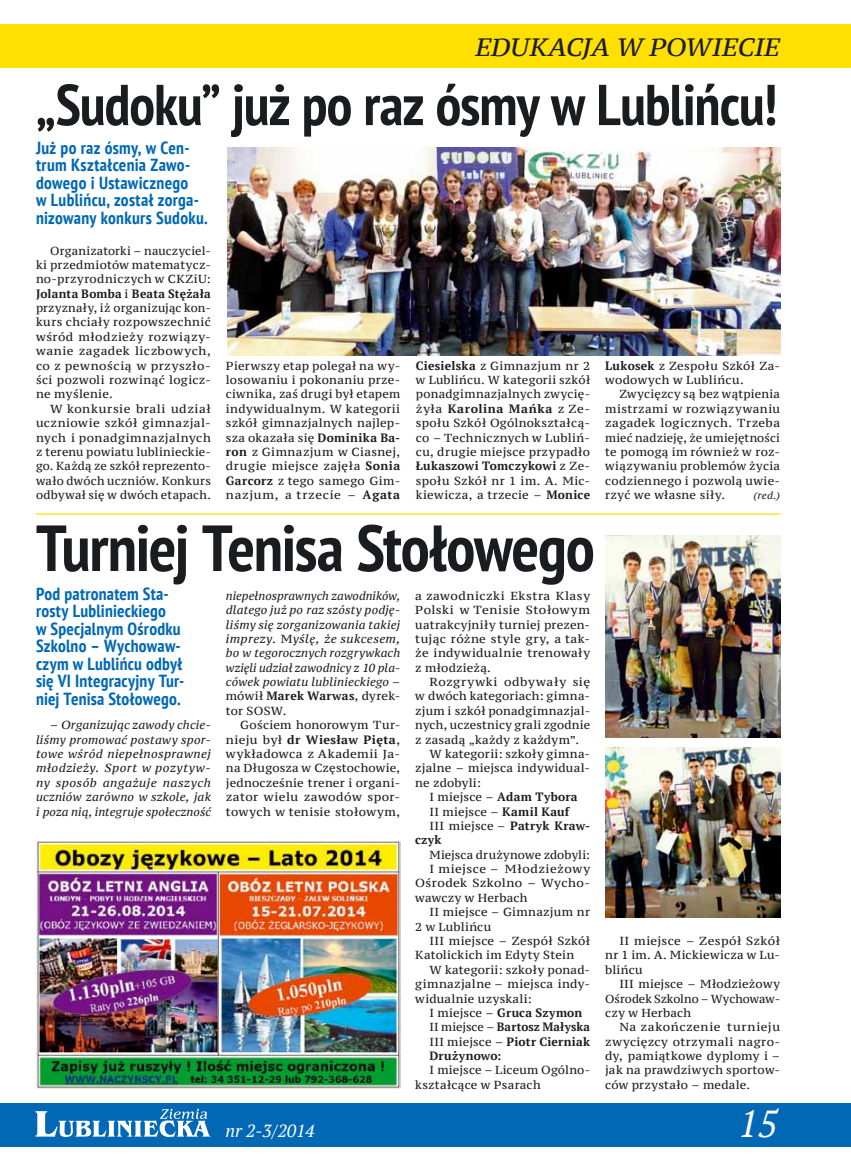
<style>
.page{position:relative;width:851px;height:1170px;background:#fff}
.page>*{position:absolute;margin:0;border:0;box-sizing:border-box;transform-origin:0 0}
.t1{font:700 condensed 65px "PT Sans";letter-spacing:-.02em;color:#1b1c20}
.t2{font:700 condensed 57.5px "PT Sans";letter-spacing:-.015em;color:#1b1c20}
.t3{font:italic 37.5px "PT Serif";color:#fff}
.t4{font:italic 25px "PT Serif Caption";letter-spacing:-.01em;color:#1b1c20}
.t5{font:700 condensed 17.5px/17.5px "PT Sans";letter-spacing:.015em;color:#0068b5}
.t6{font:italic 17.5px "PT Serif";color:#fff}
.t7{font:700 12px/14.4px "PT Serif";letter-spacing:.02em;color:#1b1c20}
.t8{font:700 12px "PT Serif";letter-spacing:.05em;color:#1b1c20}
.t9{font:11.62px/14.4px "PT Serif Caption";letter-spacing:.025em;color:#1b1c20;text-align:justify}
.t10{font:italic 11.62px/14.4px "PT Serif Caption";letter-spacing:.015em;color:#1b1c20;text-align:justify}
.t11{font:11.62px "PT Serif Caption";letter-spacing:.05em;color:#1b1c20}
.t12{font:11.62px "PT Serif Caption";letter-spacing:.045em;color:#1b1c20}
.t13{font:italic 10px "PT Serif Caption";color:#1b1c20}
.s1{font-family:"PT Serif Caption";font-weight:400;font-size:11.62px}
.s2{font-family:"PT Serif";font-weight:700;font-size:12px}
.s3{font-style:normal}
.s4{font-family:"PT Serif";font-weight:700;font-style:normal;font-size:12px}
</style>
<div class="page">
<div style="left:0;top:1103px;width:850px;height:43px;background:#0068b5"></div>
<svg style="left:35px;top:1108px;width:175px;height:28px"></svg>
<div style="left:0;top:24px;width:850px;height:44px;background:#ffe000"></div>
<hr style="left:36px;top:513px;width:744px;height:1px;background:#ffe000">
<img style="left:227px;top:147px;width:553px;height:208px">
<img style="left:605px;top:535px;width:175px;height:202px">
<img style="left:35px;top:839px;width:365px;height:250px">
<img style="left:605px;top:747px;width:175px;height:170px">
<h3 class="t4" style="left:475px;top:31px;width:306px">EDUKACJA W POWIECIE</h3>
<h2 class="t2" style="left:36px;top:67px;width:742px">„Sudoku” już po raz ósmy w Lublińcu!</h2>
<h3 class="t5" style="left:36px;top:139px;width:173px">Już po raz ósmy, w Cen&shy;trum Kształcenia Zawo&shy;dowego i Ustawicznego<br>w Lublińcu, został zorga&shy;nizowany konkurs Sudoku.</h3>
<p class="t9" style="left:36px;top:243px;width:176px;text-indent:14px">Organizatorki – nauczyciel&shy;ki przedmiotów matematycz&shy;no-przyrodniczych w CKZiU:</p>
<p class="t7" style="left:36px;top:286px;width:176px">Jolanta Bomba <span class="s1">i</span> Beata Stężała</p>
<p class="t9" style="left:36px;top:301px;width:176px">przyznały, iż organizując kon&shy;kurs chciały rozpowszechnić wśród młodzieży rozwiązy&shy;wanie zagadek liczbowych, co z pewnością w przyszło&shy;ści pozwoli rozwinąć logicz&shy;ne myślenie.</p>
<p class="t9" style="left:36px;top:401px;width:176px;text-indent:14px">W konkursie brali udział uczniowie szkół gimnazjal&shy;nych i ponadgimnazjalnych z terenu powiatu lublinieckie&shy;go. Każdą ze szkół reprezento&shy;wało dwóch uczniów. Konkurs odbywał się w dwóch etapach.</p>
<p class="t9" style="left:226px;top:358px;width:176px">Pierwszy etap polegał na wy&shy;losowaniu i pokonaniu prze&shy;ciwnika, zaś drugi był etapem indywidualnym. W kategorii szkół gimnazjalnych najlep&shy;sza okazała się <span class="s2">Dominika Ba&shy;ron</span> z Gimnazjum w Ciasnej, drugie miejsce zajęła <span class="s2">Sonia Garcorz</span> z tego samego Gim&shy;nazjum, a trzecie – <span class="s2">Agata</span></p>
<p class="t9" style="left:416px;top:358px;width:176px"><span class="s2">Ciesielska</span> z Gimnazjum nr 2 w Lublińcu. W kategorii szkół ponadgimnazjalnych zwycię-</p>
<p class="t8" style="left:416px;top:400px;width:176px"><span class="s1">żyła</span> Karolina Mańka <span class="s1">z Ze-</span></p>
<p class="t9" style="left:416px;top:416px;width:176px">społu Szkół Ogólnokształcą&shy;co – Technicznych w Lubliń&shy;cu, drugie miejsce przypadło</p>
<p class="t7" style="left:416px;top:458px;width:176px">Łukaszowi Tomczykowi <span class="s1">z Ze-</span></p>
<p class="t9" style="left:416px;top:473px;width:176px">społu Szkół nr 1 im. A. Mic&shy;kiewicza, a trzecie – <span class="s2">Monice</span></p>
<h1 class="t1" style="left:36px;top:505px;width:560px">Turniej Tenisa Stołowego</h1>
<p class="t9" style="left:415px;top:588px;width:176px">a zawodniczki Ekstra Klasy Polski w Tenisie Stołowym uatrakcyjniły turniej prezen&shy;tując różne style gry, a tak&shy;że indywidualnie trenowały z młodzieżą.</p>
<p class="t11" style="left:429px;top:674px;width:162px">Rozgrywki odbywały się</p>
<p class="t9" style="left:415px;top:689px;width:176px">w dwóch kategoriach: gimna-</p>
<p class="t9" style="left:415px;top:703px;width:176px">zjum i szkół ponadgimnazjal-</p>
<p class="t9" style="left:415px;top:717px;width:176px">nych, uczestnicy grali zgodnie</p>
<p class="t9" style="left:415px;top:732px;width:165px">z zasadą „każdy z każdym”.</p>
<p class="t9" style="left:429px;top:746px;width:162px">W kategorii: szkoły gimna-</p>
<p class="t9" style="left:415px;top:761px;width:176px">zjalne – miejsca indywidual-</p>
<p class="t9" style="left:415px;top:775px;width:67px">ne zdobyli:</p>
<p class="t7" style="left:429px;top:789px;width:149px"><span class="s1">I miejsce –</span> Adam Tybora</p>
<p class="t9" style="left:429px;top:804px;width:162px">II miejsce – <span class="s2">Kamil Kauf<br></span>III miejsce – <span class="s2">Patryk Kraw-</span></p>
<p class="t7" style="left:415px;top:832px;width:28px">czyk</p>
<p class="t9" style="left:429px;top:847px;width:162px">Miejsca drużynowe zdobyli:</p>
<p class="t12" style="left:429px;top:861px;width:162px">I miejsce – Młodzieżowy</p>
<p class="t9" style="left:415px;top:876px;width:176px">Ośrodek Szkolno – Wycho-</p>
<p class="t9" style="left:415px;top:890px;width:114px">wawczy w Herbach</p>
<p class="t9" style="left:429px;top:904px;width:162px">II miejsce – Gimnazjum nr</p>
<p class="t9" style="left:415px;top:919px;width:77px">2 w Lublińcu</p>
<p class="t9" style="left:429px;top:933px;width:162px">III miejsce – Zespół Szkół</p>
<p class="t9" style="left:415px;top:947px;width:160px">Katolickich im Edyty Stein</p>
<p class="t9" style="left:429px;top:962px;width:162px">W kategorii: szkoły ponad-</p>
<p class="t9" style="left:415px;top:976px;width:176px">gimnazjalne – miejsca indy-</p>
<p class="t9" style="left:415px;top:991px;width:118px">widualnie uzyskali:</p>
<p class="t7" style="left:429px;top:1005px;width:162px"><span class="s1">I miejsce –</span> Gruca Szymon<br><span class="s1">II miejsce –</span> Bartosz Małyska<br><span class="s1">III miejsce –</span> Piotr Cierniak<br>Drużynowo:</p>
<p class="t9" style="left:415px;top:1062px;width:176px;text-indent:14px">I miejsce – Liceum Ogólno&shy;kształcące w Psarach</p>
<h3 class="t5" style="left:36px;top:584px;width:150px">Pod patronatem Sta&shy;rosty Lublinieckiego<br>w Specjalnym Ośrodku<br>Szkolno – Wychowaw&shy;czym w Lublińcu odbył się VI Integracyjny Tur&shy;niej Tenisa Stołowego.</h3>
<p class="t10" style="left:36px;top:717px;width:176px;text-indent:14px"><span class="s3">–</span> Organizując zawody chcie&shy;liśmy promować postawy spor&shy;towe wśród niepełnosprawnej młodzieży. Sport w pozytyw&shy;ny sposób angażuje naszych uczniów zarówno w szkole, jak i poza nią, integruje społeczność</p>
<p class="t10" style="left:226px;top:588px;width:176px">niepełnosprawnych zawodników, dlatego już po raz szósty podję&shy;liśmy się zorganizowania takiej imprezy<span class="s3">. M</span>yślę, że sukcesem, bo w tegorocznych rozgrywkach wzięli udział zawodnicy z 10 pla&shy;cówek powiatu lublinieckiego <span class="s3">– mówił</span> <span class="s4">Marek Warwas</span><span class="s3">, dyrek&shy;tor SOSW.</span></p>
<p class="t9" style="left:240px;top:717px;width:162px">Gościem honorowym Tur-</p>
<p class="t7" style="left:226px;top:732px;width:176px"><span class="s1">nieju był</span> dr Wiesław Pięta<span class="s1">,</span></p>
<p class="t9" style="left:226px;top:746px;width:176px">wykładowca z Akademii Ja&shy;na Długosza w Częstochowie, jednocześnie trener i organi&shy;zator wielu zawodów spor&shy;towych w tenisie stołowym,</p>
<h3 class="t6" style="left:225px;top:1119px;width:91px">nr 2-3/2014</h3>
<p class="t9" style="left:605px;top:358px;width:176px"><span class="s2">Lukosek</span> z Zespołu Szkół Za&shy;wodowych w Lublińcu.</p>
<p class="t9" style="left:605px;top:387px;width:176px;text-indent:14px">Zwycięzcy są bez wątpienia mistrzami w rozwiązywaniu zagadek logicznych. Trzeba mieć nadzieję, że umiejętności te pomogą im również w roz&shy;wiązywaniu problemów życia codziennego i pozwolą uwie&shy;rzyć we własne siły.</p>
<p class="t13" style="left:753px;top:489px;width:28px">(red.)</p>
<p class="t9" style="left:605px;top:933px;width:176px;text-indent:14px">II miejsce – Zespół Szkół nr 1 im. A. Mickiewicza w Lu&shy;blińcu</p>
<p class="t9" style="left:605px;top:976px;width:176px;text-indent:14px">III miejsce – Młodzieżowy Ośrodek Szkolno – Wychowaw&shy;czy w Herbach</p>
<p class="t9" style="left:605px;top:1019px;width:176px;text-indent:14px">Na zakończenie turnieju zwycięzcy otrzymali nagro&shy;dy, pamiątkowe dyplomy i – jak na prawdziwych sportow&shy;ców przystało – medale.</p>
<h3 class="t3" style="left:738px;top:1099px;width:41px">15</h3>
</div>
